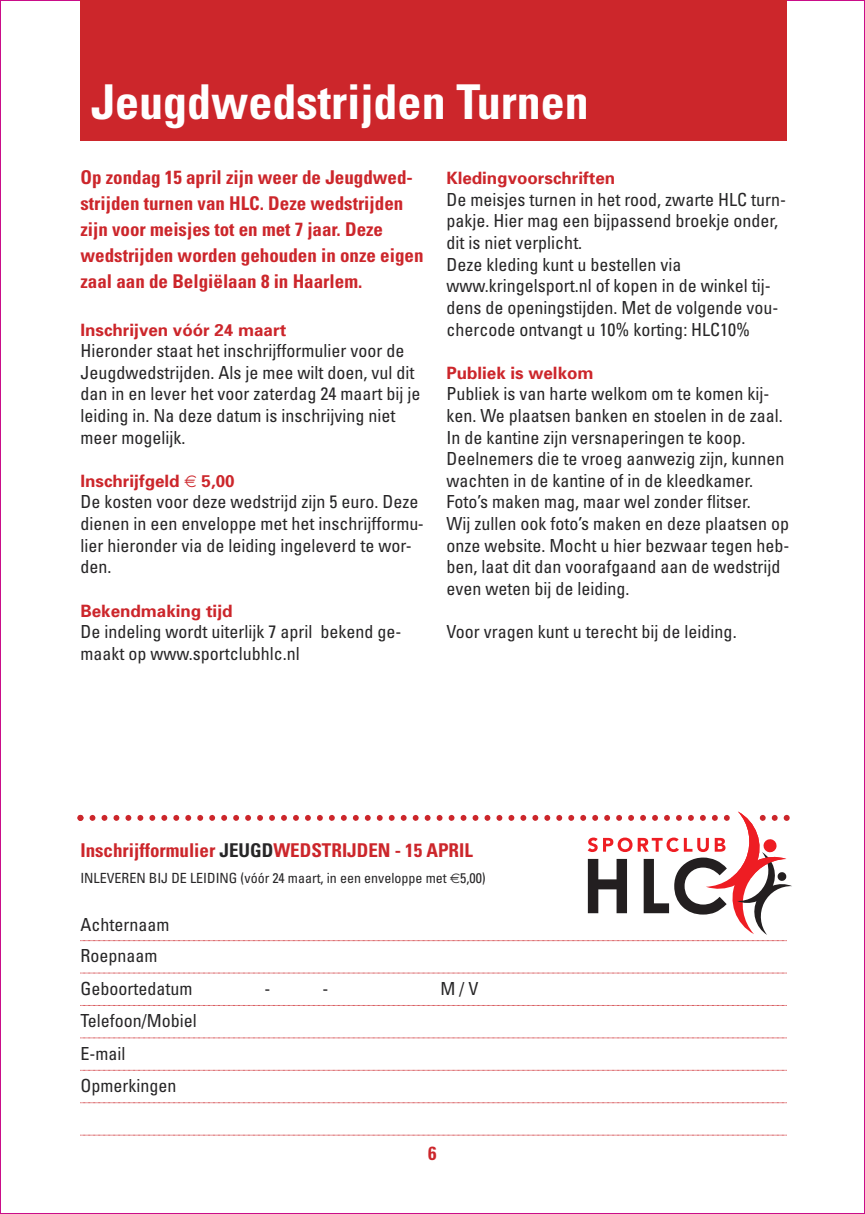
<style>
.page{position:relative;width:865px;height:1214px;background:#fff}
.page>*{position:absolute;margin:0;border:0;box-sizing:border-box;transform-origin:0 0}
.t1{font:700 condensed 48px "Univers";color:#fff}
.t2{font:700 condensed 19px/26px "Univers";color:#cc262b}
.t3{font:condensed 18px/21.6px "Univers";color:#272627}
.t4{font:700 17px "Univers";color:#cc262b}
.t5{font:condensed 14px "Univers";color:#272627}
.s1{color:#272627}
</style>
<div class="page">
<div style="left:80px;top:0;width:706px;height:141px;background:#cc262b"></div>
<svg style="left:80px;top:940px;width:706px;height:1px"></svg>
<svg style="left:80px;top:972px;width:706px;height:1px"></svg>
<svg style="left:80px;top:1037px;width:706px;height:1px"></svg>
<svg style="left:80px;top:1069px;width:706px;height:1px"></svg>
<svg style="left:80px;top:1102px;width:706px;height:1px"></svg>
<svg style="left:80px;top:1134px;width:706px;height:1px"></svg>
<svg style="left:77px;top:811px;width:715px;height:123px"></svg>
<h1 class="t1" style="left:91px;top:85px;width:499px">Jeugdwedstrijden Turnen</h1>
<p class="t2" style="left:80px;top:166px;width:344px">Op zondag 15 april zijn weer de Jeugdwed&shy;strijden turnen van HLC. Deze wedstrijden zijn voor meisjes tot en met 7 jaar. Deze wedstrijden worden gehouden in onze eigen zaal aan de Belgiëlaan 8 in Haarlem.</p>
<p class="t4" style="left:80px;top:323px;width:207px">Inschrijven vóór 24 maart</p>
<p class="t3" style="left:80px;top:341px;width:341px">Hieronder staat het inschrijfformulier voor de Jeugdwedstrijden. Als je mee wilt doen, vul dit dan in en lever het voor zaterdag 24 maart bij je leiding in. Na deze datum is inschrijving niet meer mogelijk.</p>
<p class="t4" style="left:80px;top:474px;width:101px">Inschrijfgeld</p>
<p class="t4" style="left:202px;top:474px;width:35px">5,00</p>
<p class="t3" style="left:80px;top:492px;width:345px">De kosten voor deze wedstrijd zijn 5 euro. Deze dienen in een enveloppe met het inschrijfformu&shy;lier hieronder via de leiding ingeleverd te wor&shy;den.</p>
<p class="t4" style="left:80px;top:604px;width:153px">Bekendmaking tijd</p>
<p class="t3" style="left:80px;top:622px;width:322px">De indeling wordt uiterlijk 7 april bekend ge&shy;maakt op www.sportclubhlc.nl</p>
<p class="t4" style="left:446px;top:172px;width:170px">Kledingvoorschriften</p>
<p class="t3" style="left:446px;top:190px;width:341px">De meisjes turnen in het rood, zwarte HLC turn&shy;pakje. Hier mag een bijpassend broekje onder, dit is niet verplicht.<br>Deze kleding kunt u bestellen via www.kringelsport.nl of kopen in de winkel tij&shy;dens de openingstijden. Met de volgende vou&shy;chercode ontvangt u 10% korting: HLC10%</p>
<p class="t4" style="left:446px;top:366px;width:149px">Publiek is welkom</p>
<p class="t3" style="left:446px;top:384px;width:344px">Publiek is van harte welkom om te komen kij&shy;ken. We plaatsen banken en stoelen in de zaal.<br>In de kantine zijn versnaperingen te koop.<br>Deelnemers die te vroeg aanwezig zijn, kunnen wachten in de kantine of in de kleedkamer.<br>Foto’s maken mag, maar wel zonder flitser.<br>Wij zullen ook foto’s maken en deze plaatsen op onze website. Mocht u hier bezwaar tegen heb&shy;ben, laat dit dan voorafgaand aan de wedstrijd even weten bij de leiding.</p>
<p class="t3" style="left:446px;top:622px;width:292px">Voor vragen kunt u terecht bij de leiding.</p>
<p class="t2" style="left:80px;top:838px;width:394px">Inschrijfformulier <span class="s1">JEUGD</span>WEDSTRIJDEN - 15 APRIL</p>
<p class="t5" style="left:80px;top:872px;width:407px">INLEVEREN BIJ DE LEIDING (vóór 24 maart, in een enveloppe met 5,00)</p>
<p class="t3" style="left:80px;top:910px;width:113px;line-height:31.8px">Achternaam<br>Roepnaam<br>Geboortedatum</p>
<p class="t3" style="left:264px;top:978px;width:7px">-</p>
<p class="t3" style="left:322px;top:978px;width:7px">-</p>
<p class="t3" style="left:440px;top:978px;width:39px">M/V</p>
<p class="t3" style="left:80px;top:1005px;width:118px;line-height:32.4px">Telefoon/Mobiel<br>E-mail<br>Opmerkingen</p>
<p class="t2" style="left:428px;top:1141px;width:10px">6</p>
</div>
